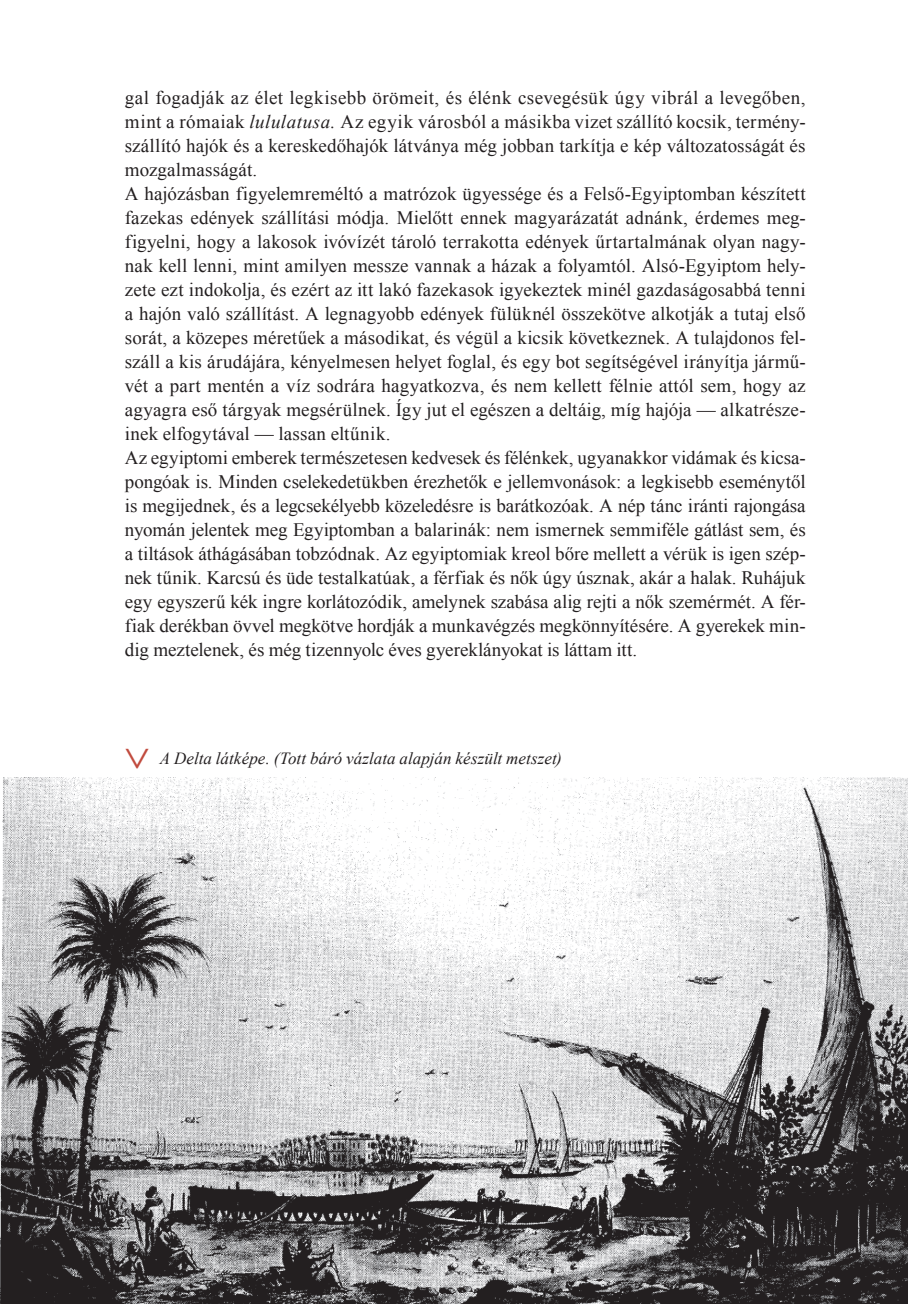
<style>
.page{position:relative;width:908px;height:1304px;background:#fff}
.page>*{position:absolute;margin:0;border:0;box-sizing:border-box;transform-origin:0 0}
.t1{font:44px "Chantelli Antiqua";color:#c14b3e}
.t2{font:19px/24px "Times New Roman";letter-spacing:.005em;color:#231f20}
.t3{font:italic 17px "Times New Roman";color:#231f20}
.s1{font-style:italic}
</style>
<div class="page">
<img style="left:0;top:778px;width:907px;height:526px">
<p class="t2" style="left:125px;top:85px;width:682px">gal fogadják az élet legkisebb örömeit, és élénk csevegésük úgy vibrál a levegőben, mint a rómaiak <span class="s1">lululatusa.</span> Az egyik városból a másikba vizet szállító kocsik, termény&shy;szállító hajók és a kereskedőhajók látványa még jobban tarkítja e kép változatosságát és mozgalmasságát.<br>A hajózásban figyelemreméltó a matrózok ügyessége és a Felső-Egyiptomban készített fazekas edények szállítási módja. Mielőtt ennek magyarázatát adnánk, érdemes meg&shy;figyelni, hogy a lakosok ivóvízét tároló terrakotta edények űrtartalmának olyan nagy&shy;nak kell lenni, mint amilyen messze vannak a házak a folyamtól. Alsó-Egyiptom hely&shy;zete ezt indokolja, és ezért az itt lakó fazekasok igyekeztek minél gazdaságosabbá tenni a hajón való szállítást. A legnagyobb edények fülüknél összekötve alkotják a tutaj első sorát, a közepes méretűek a másodikat, és végül a kicsik következnek. A tulajdonos fel&shy;száll a kis árudájára, kényelmesen helyet foglal, és egy bot segítségével irányítja jármű&shy;vét a part mentén a víz sodrára hagyatkozva, és nem kellett félnie attól sem, hogy az agyagra eső tárgyak megsérülnek. Így jut el egészen a deltáig, míg hajója — alkatrésze&shy;inek elfogytával — lassan eltűnik.<br>Az egyiptomi emberek természetesen kedvesek és félénkek, ugyanakkor vidámak és kicsa&shy;pongóak is. Minden cselekedetükben érezhetők e jellemvonások: a legkisebb eseménytől is megijednek, és a legcsekélyebb közeledésre is barátkozóak. A nép tánc iránti rajongása nyomán jelentek meg Egyiptomban a balarinák: nem ismernek semmiféle gátlást sem, és a tiltások áthágásában tobzódnak. Az egyiptomiak kreol bőre mellett a vérük is igen szép&shy;nek tűnik. Karcsú és üde testalkatúak, a férfiak és nők úgy úsznak, akár a halak. Ruhájuk egy egyszerű kék ingre korlátozódik, amelynek szabása alig rejti a nők szemérmét. A fér&shy;fiak derékban övvel megkötve hordják a munkavégzés megkönnyítésére. A gyerekek min&shy;dig meztelenek, és még tizennyolc éves gyereklányokat is láttam itt.</p>
<h1 class="t1" style="left:107px;top:770px;width:25px;rotate:-90deg">&lt;</h1>
<p class="t3" style="left:160px;top:747px;width:403px">A Delta látképe. (Tott báró vázlata alapján készült metszet)</p>
</div>
